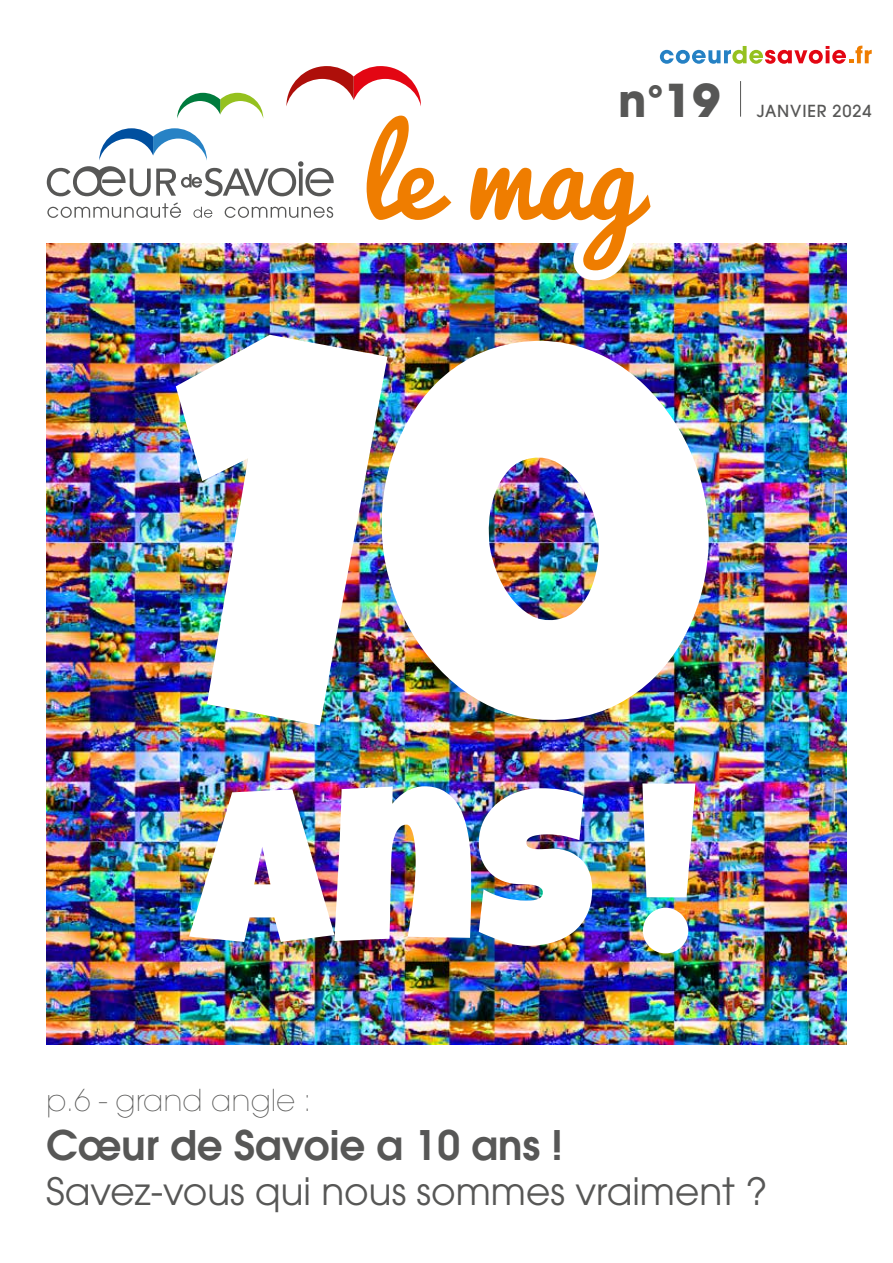
<style>
.page{position:relative;width:893px;height:1263px;background:#fff}
.page>*{position:absolute;margin:0;border:0;box-sizing:border-box;transform-origin:0 0}
.t1{font:111.3px "Pacifico";color:#ef7d00}
.t2{font:700 45px "Avant Garde";color:#575756}
.t3{font:600 40.5px "Avant Garde";color:#575756}
.t4{font:37.5px "Avant Garde";color:#575756}
.t5{font:200 30px "Avant Garde";color:#575756}
.t6{font:500 16.5px "Avant Garde";letter-spacing:.05em;color:#575756}
</style>
<div class="page">
<img style="left:46px;top:243px;width:801px;height:802px">
<svg style="left:660px;top:46px;width:212px;height:18px"></svg>
<hr style="left:740px;top:81px;width:1px;height:36px;background:#575756">
<img style="left:557px;top:243px;width:93px;height:53px">
<svg style="left:286px;top:66px;width:135px;height:40px"></svg>
<svg style="left:177px;top:93px;width:86px;height:26px"></svg>
<svg style="left:47px;top:202px;width:134px;height:16px"></svg>
<svg style="left:193px;top:207px;width:19px;height:11px"></svg>
<svg style="left:225px;top:207px;width:108px;height:11px"></svg>
<svg style="left:47px;top:128px;width:287px;height:68px"></svg>
<img style="left:176px;top:335px;width:211px;height:390px">
<img style="left:381px;top:340px;width:328px;height:381px">
<img style="left:189px;top:786px;width:282px;height:156px">
<img style="left:479px;top:788px;width:113px;height:158px">
<img style="left:642px;top:783px;width:53px;height:170px">
<p class="t2" style="left:618px;top:71px;width:104px">n°19</p>
<h1 class="t1" style="left:361px;top:116px;width:277px">le mag</h1>
<p class="t6" style="left:757px;top:100px;width:117px">JANVIER 2024</p>
<p class="t5" style="left:46px;top:1082px;width:267px">p.6 - grand angle :</p>
<p class="t3" style="left:46px;top:1118px;width:518px">Cœur de Savoie a 10 ans !</p>
<p class="t4" style="left:46px;top:1169px;width:723px">Savez-vous qui nous sommes vraiment ?</p>
</div>
